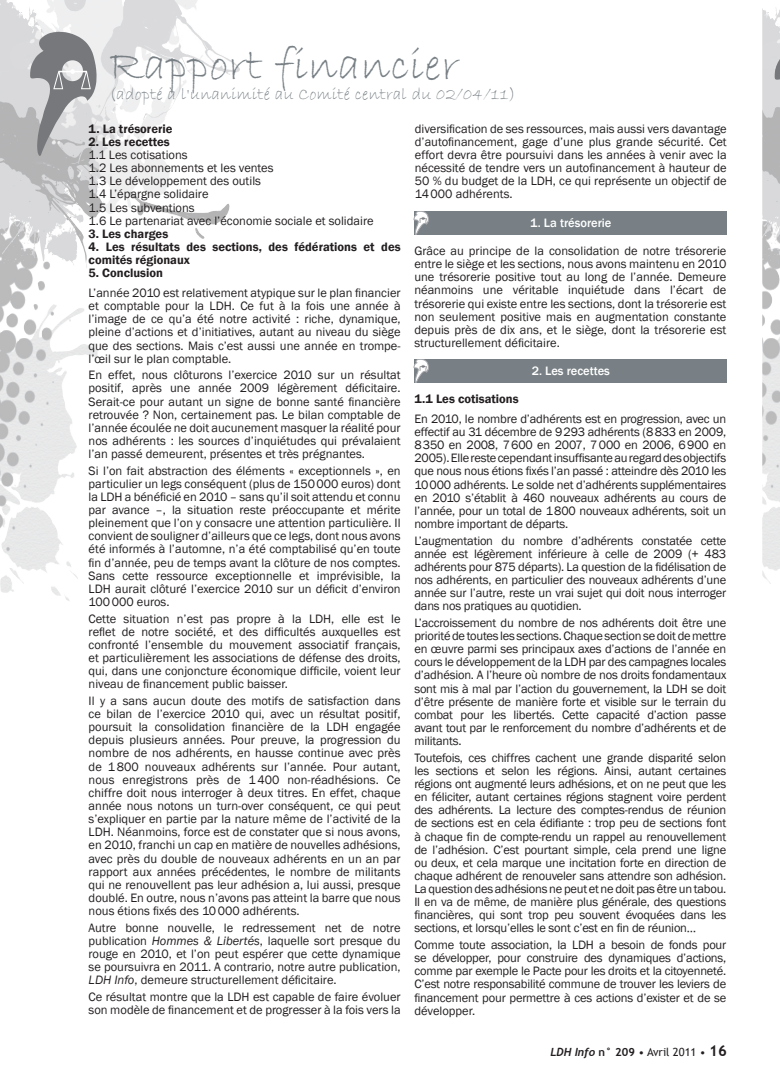
<style>
.page{position:relative;width:780px;height:1088px;background:#fff}
.page>*{position:absolute;margin:0;border:0;box-sizing:border-box;transform-origin:0 0}
.t1{font:46.25px "Bradley Hand ITC";letter-spacing:.01em;color:#788085}
.t2{font:17.5px "Bradley Hand ITC";letter-spacing:.01em;color:#788085}
.t3{font:12.5px/13.1px "Franklin Gothic";color:#231f20;text-align:justify}
.t4{font:600 12.5px/13.1px "Franklin Gothic";color:#231f20}
.t5{font:500 12.5px "Franklin Gothic";color:#fff}
.t6{font:11.25px "Trebuchet MS";color:#231f20}
.s1{font-style:italic}
.s2{font-family:"Trebuchet";font-weight:700;font-style:italic}
.s3{font-weight:700}
.s4{font-weight:700;font-size:15px}
</style>
<div class="page">
<img style="left:0;top:0;width:232px;height:324px">
<svg style="left:30px;top:32px;width:66px;height:124px;background:#abacae"></svg>
<img style="left:762px;top:8px;width:18px;height:302px">
<svg style="left:774px;top:33px;width:6px;height:124px"></svg>
<div style="left:414px;top:211px;width:313px;height:24px;background:#788085"></div>
<div style="left:414px;top:359px;width:313px;height:24px;background:#788085"></div>
<svg style="left:414px;top:211px;width:15px;height:24px"></svg>
<svg style="left:414px;top:359px;width:15px;height:24px"></svg>
<h1 class="t1" style="left:109px;top:35px;width:352px">Rapport financier</h1>
<h2 class="t2" style="left:109px;top:83px;width:408px">(adopté à l'unanimité au Comité central du 02/04/11)</h2>
<p class="t4" style="left:89px;top:122px;width:85px">1. La trésorerie</p>
<p class="t4" style="left:89px;top:135px;width:83px">2. Les recettes</p>
<p class="t3" style="left:89px;top:149px;width:286px;text-align:left">1.1 Les cotisations<br>1.2 Les abonnements et les ventes<br>1.3 Le développement des outils<br>1.4 L’épargne solidaire<br>1.5 Les subventions<br>1.6 Le partenariat avec l’économie sociale et solidaire</p>
<p class="t4" style="left:89px;top:227px;width:81px">3. Les charges</p>
<p class="t4" style="left:89px;top:240px;width:313px">4. Les résultats des sections, des fédérations et des comités régionaux</p>
<p class="t4" style="left:89px;top:267px;width:76px">5. Conclusion</p>
<p class="t3" style="left:89px;top:286px;width:313px">L’année 2010 est relativement atypique sur le plan financier et comptable pour la LDH. Ce fut à la fois une année à l’image de ce qu’a été notre activité : riche, dynamique, pleine d’actions et d’initiatives, autant au niveau du siège que des sections. Mais c’est aussi une année en trompe&shy;l’œil sur le plan comptable.</p>
<p class="t3" style="left:89px;top:369px;width:313px">En effet, nous clôturons l’exercice 2010 sur un résultat positif, après une année 2009 légèrement déficitaire.<br>Serait-ce pour autant un signe de bonne santé financière retrouvée ? Non, certainement pas. Le bilan comptable de l’année écoulée ne doit aucunement masquer la réalité pour nos adhérents : les sources d’inquiétudes qui prévalaient l’an passé demeurent, présentes et très prégnantes.</p>
<p class="t3" style="left:89px;top:464px;width:313px">Si l’on fait abstraction des éléments « exceptionnels », en particulier un legs conséquent (plus de 150000 euros) dont la LDH a bénéficié en 2010 – sans qu’il soit attendu et connu par avance –, la situation reste préoccupante et mérite pleinement que l’on y consacre une attention particulière. Il convient de souligner d’ailleurs que ce legs, dont nous avons été informés à l’automne, n’a été comptabilisé qu’en toute fin d’année, peu de temps avant la clôture de nos comptes.<br>Sans cette ressource exceptionnelle et imprévisible, la LDH aurait clôturé l’exercice 2010 sur un déficit d’environ 100000 euros.</p>
<p class="t3" style="left:89px;top:612px;width:313px">Cette situation n’est pas propre à la LDH, elle est le reflet de notre société, et des difficultés auxquelles est confronté l’ensemble du mouvement associatif français, et particulièrement les associations de défense des droits, qui, dans une conjoncture économique difficile, voient leur niveau de financement public baisser.</p>
<p class="t3" style="left:89px;top:694px;width:313px">Il y a sans aucun doute des motifs de satisfaction dans ce bilan de l’exercice 2010 qui, avec un résultat positif, poursuit la consolidation financière de la LDH engagée depuis plusieurs années. Pour preuve, la progression du nombre de nos adhérents, en hausse continue avec près de 1800 nouveaux adhérents sur l’année. Pour autant, nous enregistrons près de 1400 non-réadhésions. Ce chiffre doit nous interroger à deux titres. En effet, chaque année nous notons un turn-over conséquent, ce qui peut s’expliquer en partie par la nature même de l’activité de la LDH. Néanmoins, force est de constater que si nous avons, en 2010, franchi un cap en matière de nouvelles adhésions, avec près du double de nouveaux adhérents en un an par rapport aux années précédentes, le nombre de militants qui ne renouvellent pas leur adhésion a, lui aussi, presque doublé. En outre, nous n’avons pas atteint la barre que nous nous étions fixés des 10000 adhérents.</p>
<p class="t3" style="left:89px;top:921px;width:313px">Autre bonne nouvelle, le redressement net de notre publication <span class="s1">Hommes &amp; Libertés</span>, laquelle sort presque du rouge en 2010, et l’on peut espérer que cette dynamique se poursuivra en 2011. A contrario, notre autre publication, <span class="s1">LDH Info</span>, demeure structurellement déficitaire.</p>
<p class="t3" style="left:89px;top:990px;width:313px">Ce résultat montre que la LDH est capable de faire évoluer son modèle de financement et de progresser à la fois vers la</p>
<p class="t3" style="left:415px;top:122px;width:313px">diversification de ses ressources, mais aussi vers davantage d’autofinancement, gage d’une plus grande sécurité. Cet effort devra être poursuivi dans les années à venir avec la nécessité de tendre vers un autofinancement à hauteur de 50 % du budget de la LDH, ce qui représente un objectif de 14000 adhérents.</p>
<p class="t5" style="left:530px;top:215px;width:83px">1. La trésorerie</p>
<p class="t3" style="left:414px;top:245px;width:313px">Grâce au principe de la consolidation de notre trésorerie entre le siège et les sections, nous avons maintenu en 2010 une trésorerie positive tout au long de l’année. Demeure néanmoins une véritable inquiétude dans l’écart de trésorerie qui existe entre les sections, dont la trésorerie est non seulement positive mais en augmentation constante depuis près de dix ans, et le siège, dont la trésorerie est structurellement déficitaire.</p>
<p class="t5" style="left:531px;top:363px;width:80px">2. Les recettes</p>
<p class="t4" style="left:414px;top:392px;width:106px">1.1 Les cotisations</p>
<p class="t3" style="left:414px;top:412px;width:313px">En 2010, le nombre d’adhérents est en progression, avec un effectif au 31 décembre de 9293 adhérents (8833 en 2009, 8350 en 2008, 7600 en 2007, 7000 en 2006, 6900 en 2005). Elle reste cependant insuffisante au regard des objectifs que nous nous étions fixés l’an passé : atteindre dès 2010 les 10000 adhérents. Le solde net d’adhérents supplémentaires en 2010 s’établit à 460 nouveaux adhérents au cours de l’année, pour un total de 1800 nouveaux adhérents, soit un nombre important de départs.</p>
<p class="t3" style="left:414px;top:534px;width:313px">L’augmentation du nombre d’adhérents constatée cette année est légèrement inférieure à celle de 2009 (+ 483 adhérents pour 875 départs). La question de la fidélisation de nos adhérents, en particulier des nouveaux adhérents d’une année sur l’autre, reste un vrai sujet qui doit nous interroger dans nos pratiques au quotidien.</p>
<p class="t3" style="left:414px;top:616px;width:313px">L’accroissement du nombre de nos adhérents doit être une priorité de toutes les sections. Chaque section se doit de mettre en œuvre parmi ses principaux axes d’actions de l’année en cours le développement de la LDH par des campagnes locales d’adhésion. A l’heure où nombre de nos droits fondamentaux sont mis à mal par l’action du gouvernement, la LDH se doit d’être présente de manière forte et visible sur le terrain du combat pour les libertés. Cette capacité d’action passe avant tout par le renforcement du nombre d’adhérents et de militants.</p>
<p class="t3" style="left:414px;top:751px;width:313px">Toutefois, ces chiffres cachent une grande disparité selon les sections et selon les régions. Ainsi, autant certaines régions ont augmenté leurs adhésions, et on ne peut que les en féliciter, autant certaines régions stagnent voire perdent des adhérents. La lecture des comptes-rendus de réunion de sections est en cela édifiante : trop peu de sections font à chaque fin de compte-rendu un rappel au renouvellement de l’adhésion. C’est pourtant simple, cela prend une ligne ou deux, et cela marque une incitation forte en direction de chaque adhérent de renouveler sans attendre son adhésion.<br>La question des adhésions ne peut et ne doit pas être un tabou.<br>Il en va de même, de manière plus générale, des questions financières, qui sont trop peu souvent évoquées dans les sections, et lorsqu’elles le sont c’est en fin de réunion…</p>
<p class="t3" style="left:414px;top:938px;width:313px">Comme toute association, la LDH a besoin de fonds pour se développer, pour construire des dynamiques d’actions, comme par exemple le Pacte pour les droits et la citoyenneté.<br>C’est notre responsabilité commune de trouver les leviers de financement pour permettre à ces actions d’exister et de se développer.</p>
<p class="t6" style="left:550px;top:1045px;width:178px"><span class="s2">LDH Info</span> <span class="s3">n° 209</span> • Avril 2011 • <span class="s4">16</span></p>
</div>
